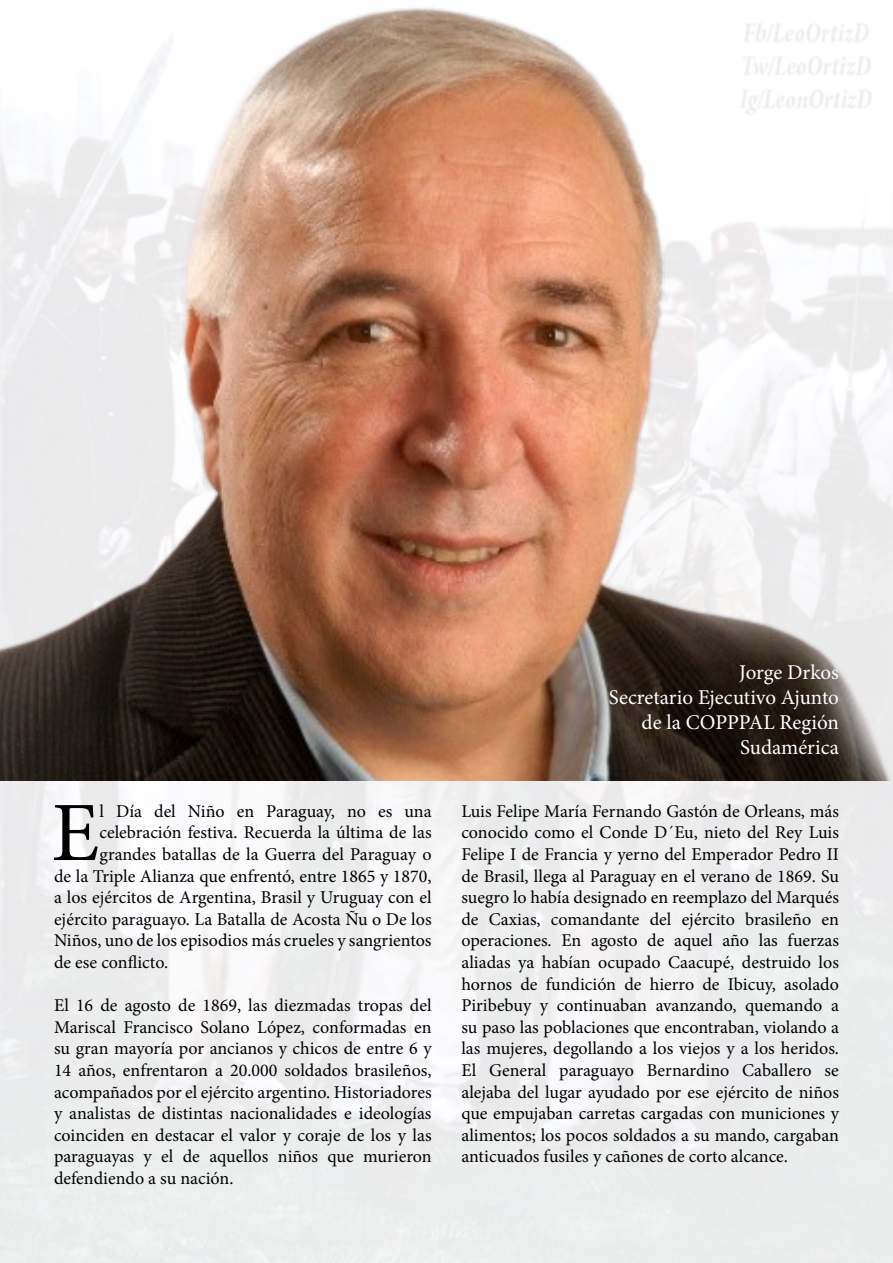
<style>
.page{position:relative;width:893px;height:1263px;background:#fff}
.page>*{position:absolute;margin:0;border:0;box-sizing:border-box;transform-origin:0 0}
.t1{font:84.45px "Minion Pro";color:#000}
.t2{font:21px/25.2px "Minion Pro";color:#fff;text-align:right}
.t3{font:18px/21.6px "Minion Pro";color:#000;text-align:justify}
</style>
<div class="page">
<img style="left:0;top:780px;width:893px;height:483px">
<img style="left:0;top:8px;width:893px;height:772px">
<h1 class="t1" style="left:52px;top:776px;width:49px">E</h1>
<p class="t3" style="left:100px;top:800px;width:334px">l Día del Niño en Paraguay, no es una</p>
<p class="t3" style="left:100px;top:822px;width:334px">celebración festiva. Recuerda la última de las</p>
<p class="t3" style="left:100px;top:843px;width:334px">grandes batallas de la Guerra del Paraguay o</p>
<p class="t3" style="left:54px;top:865px;width:379px">de la Triple Alianza que enfrentó, entre 1865 y 1870,</p>
<p class="t3" style="left:54px;top:887px;width:379px">a los ejércitos de Argentina, Brasil y Uruguay con el</p>
<p class="t3" style="left:54px;top:908px;width:379px">ejército paraguayo. La Batalla de Acosta Ñu o De los</p>
<p class="t3" style="left:54px;top:930px;width:379px">Niños, uno de los episodios más crueles y sangrientos</p>
<p class="t3" style="left:54px;top:951px;width:116px">de ese conflicto.</p>
<p class="t3" style="left:54px;top:995px;width:379px">El 16 de agosto de 1869, las diezmadas tropas del Mariscal Francisco Solano López, conformadas en su gran mayoría por ancianos y chicos de entre 6 y 14 años, enfrentaron a 20.000 soldados brasileños, acompañados por el ejército argentino. Historiadores y analistas de distintas nacionalidades e ideologías coinciden en destacar el valor y coraje de los y las paraguayas y el de aquellos niños que murieron defendiendo a su nación.</p>
<p class="t2" style="left:609px;top:659px;width:232px">Jorge Drkos<br>Secretario Ejecutivo Ajunto de la COPPPAL Región<br>Sudamérica</p>
<p class="t3" style="left:461px;top:800px;width:379px">Luis Felipe María Fernando Gastón de Orleans, más conocido como el Conde D´Eu, nieto del Rey Luis Felipe I de Francia y yerno del Emperador Pedro II de Brasil, llega al Paraguay en el verano de 1869. Su suegro lo había designado en reemplazo del Marqués de Caxias, comandante del ejército brasileño en operaciones. En agosto de aquel año las fuerzas aliadas ya habían ocupado Caacupé, destruido los hornos de fundición de hierro de Ibicuy, asolado Piribebuy y continuaban avanzando, quemando a su paso las poblaciones que encontraban, violando a las mujeres, degollando a los viejos y a los heridos.<br>El General paraguayo Bernardino Caballero se alejaba del lugar ayudado por ese ejército de niños que empujaban carretas cargadas con municiones y alimentos; los pocos soldados a su mando, cargaban anticuados fusiles y cañones de corto alcance.</p>
</div>
